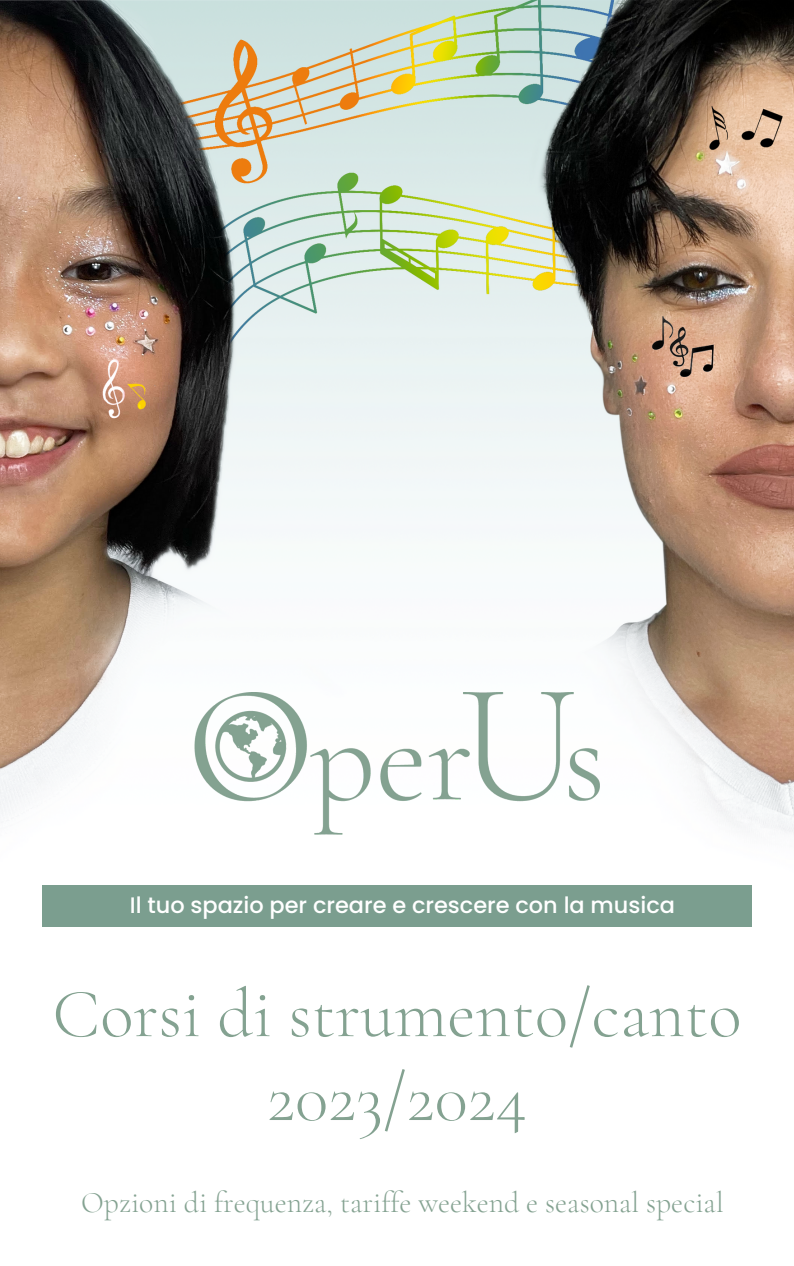
<style>
.page{position:relative;width:794px;height:1266px;background:#fff}
.page>*{position:absolute;margin:0;border:0;box-sizing:border-box;transform-origin:0 0}
.t1{font:300 69.45px "Cormorant Garamond";color:#84a291}
.t2{font:300 29.62px "Cormorant Garamond";color:#84a291}
.t3{font:500 22.42px "Poppins";color:#fff}
</style>
<div class="page">
<img style="left:0;top:0;width:793px;height:927px">
<img style="left:195px;top:693px;width:404px;height:145px">
<div style="left:42px;top:885px;width:709px;height:42px;background:#7b9e8f"></div>
<p class="t3" style="left:130px;top:890px;width:546px">Il tuo spazio per creare e crescere con la musica</p>
<p class="t1" style="left:52px;top:972px;width:690px">Corsi di strumento/canto</p>
<p class="t1" style="left:267px;top:1056px;width:261px">2023/2024</p>
<p class="t2" style="left:81px;top:1185px;width:643px">Opzioni di frequenza, tariffe weekend e seasonal special</p>
</div>
